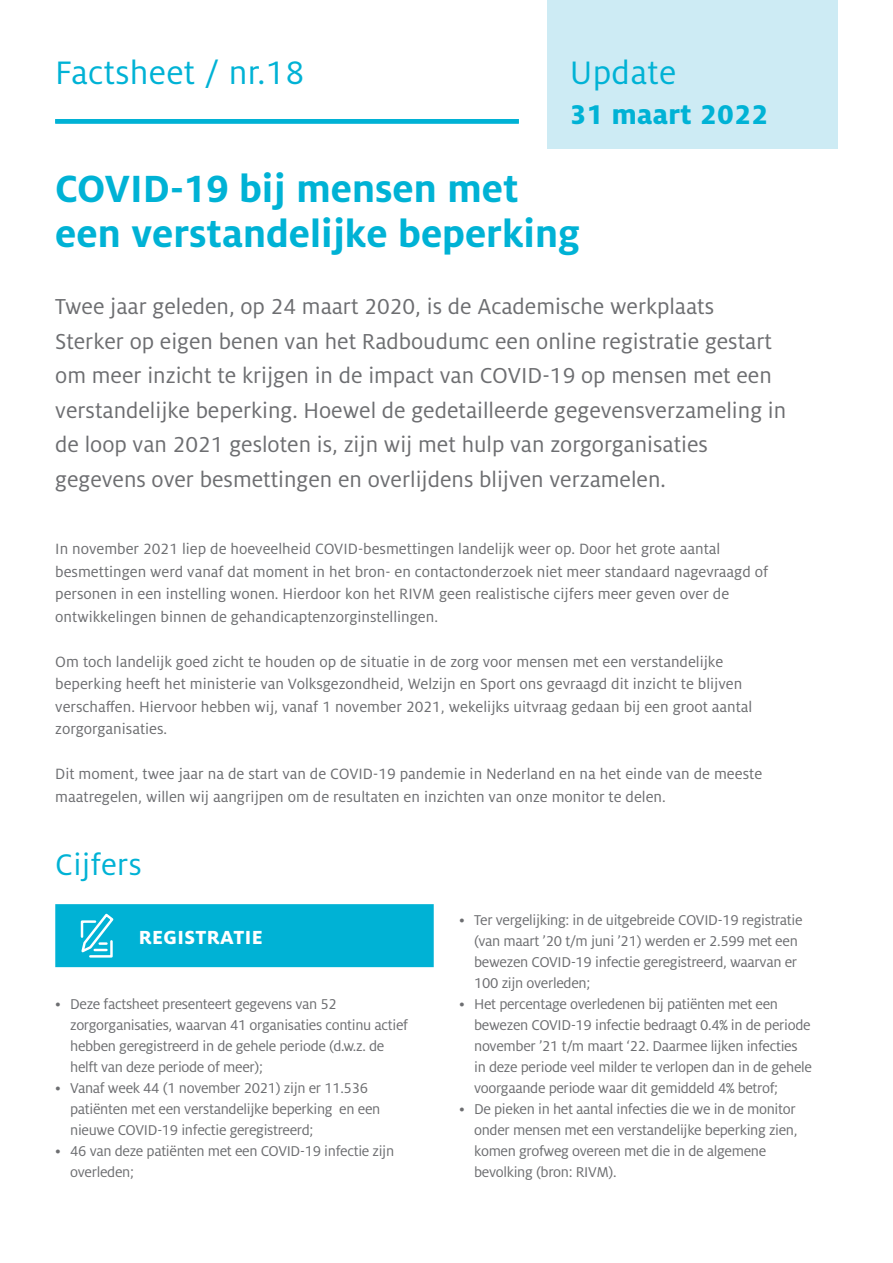
<style>
.page{position:relative;width:893px;height:1263px;background:#fff}
.page>*{position:absolute;margin:0;border:0;box-sizing:border-box;transform-origin:0 0}
.t1{font:700 42px/45px "Milo OT";color:#00b2d5}
.t2{font:36px "Milo OT";letter-spacing:.01em;color:#00b2d5}
.t3{font:33px "Milo OT";letter-spacing:.01em;color:#00b2d5}
.t4{font:800 30px "Milo OT";letter-spacing:.01em;color:#00b2d5}
.t5{font:24px/34.5px "Milo OT";color:#6d6e71}
.t6{font:800 21px "Milo OT";letter-spacing:.02em;color:#fff}
.t7{font:16.5px/22.5px "Milo OT";color:#6d6e71}
.t8{font:15.75px/21px "Milo OT";letter-spacing:-.02em;color:#6d6e71}
</style>
<div class="page">
<div style="left:547px;top:0;width:291px;height:148px;background:#cdebf4"></div>
<div style="left:55px;top:119px;width:464px;height:5px;background:#00b2d5"></div>
<div style="left:55px;top:904px;width:379px;height:63px;background:#00b2d5"></div>
<h2 class="t2" style="left:55px;top:53px;width:251px">Factsheet / nr.18</h2>
<h2 class="t2" style="left:570px;top:53px;width:108px">Update</h2>
<h3 class="t4" style="left:570px;top:98px;width:200px">31 maart 2022</h3>
<h1 class="t1" style="left:55px;top:167px;width:526px">COVID-19 bij mensen met een verstandelijke beperking</h1>
<p class="t5" style="left:55px;top:290px;width:732px">Twee jaar geleden, op 24 maart 2020, is de Academische werkplaats Sterker op eigen benen van het Radboudumc een online registratie gestart om meer inzicht te krijgen in de impact van COVID-19 op mensen met een verstandelijke beperking. Hoewel de gedetailleerde gegevensverzameling in de loop van 2021 gesloten is, zijn wij met hulp van zorgorganisaties gegevens over besmettingen en overlijdens blijven verzamelen.</p>
<p class="t7" style="left:55px;top:538px;width:714px">In november 2021 liep de hoeveelheid COVID-besmettingen landelijk weer op. Door het grote aantal besmettingen werd vanaf dat moment in het bron- en contactonderzoek niet meer standaard nagevraagd of personen in een instelling wonen. Hierdoor kon het RIVM geen realistische cijfers meer geven over de ontwikkelingen binnen de gehandicaptenzorginstellingen.</p>
<p class="t7" style="left:55px;top:650px;width:699px">Om toch landelijk goed zicht te houden op de situatie in de zorg voor mensen met een verstandelijke beperking heeft het ministerie van Volksgezondheid, Welzijn en Sport ons gevraagd dit inzicht te blijven verschaffen. Hiervoor hebben wij, vanaf 1 november 2021, wekelijks uitvraag gedaan bij een groot aantal zorgorganisaties.</p>
<p class="t7" style="left:55px;top:763px;width:708px">Dit moment, twee jaar na de start van de COVID-19 pandemie in Nederland en na het einde van de meeste maatregelen, willen wij aangrijpen om de resultaten en inzichten van onze monitor te delen.</p>
<h3 class="t3" style="left:55px;top:847px;width:88px">Cijfers</h3>
<h3 class="t6" style="left:139px;top:925px;width:125px">REGISTRATIE</h3>
<p class="t8" style="left:70px;top:994px;width:339px;text-indent:-15px">• Deze factsheet presenteert gegevens van 52 zorgorganisaties, waarvan 41 organisaties continu actief hebben geregistreerd in de gehele periode (d.w.z. de helft van deze periode of meer);</p>
<p class="t8" style="left:70px;top:1078px;width:312px;text-indent:-15px">• Vanaf week 44 (1 november 2021) zijn er 11.536 patiënten met een verstandelijke beperking en een nieuwe COVID-19 infectie geregistreerd;</p>
<p class="t8" style="left:70px;top:1141px;width:326px;text-indent:-15px">• 46 van deze patiënten met een COVID-19 infectie zijn overleden;</p>
<p class="t8" style="left:474px;top:910px;width:330px;text-indent:-15px">• Ter vergelijking: in de uitgebreide COVID-19 registratie (van maart ’20 t/m juni ’21) werden er 2.599 met een bewezen COVID-19 infectie geregistreerd, waarvan er 100 zijn overleden;</p>
<p class="t8" style="left:474px;top:994px;width:339px;text-indent:-15px">• Het percentage overledenen bij patiënten met een bewezen COVID-19 infectie bedraagt 0.4% in de periode november ’21 t/m maart ‘22. Daarmee lijken infecties in deze periode veel milder te verlopen dan in de gehele voorgaande periode waar dit gemiddeld 4% betrof;</p>
<p class="t8" style="left:474px;top:1099px;width:325px;text-indent:-15px">• De pieken in het aantal infecties die we in de monitor onder mensen met een verstandelijke beperking zien, komen grofweg overeen met die in de algemene bevolking (bron: RIVM).</p>
</div>
